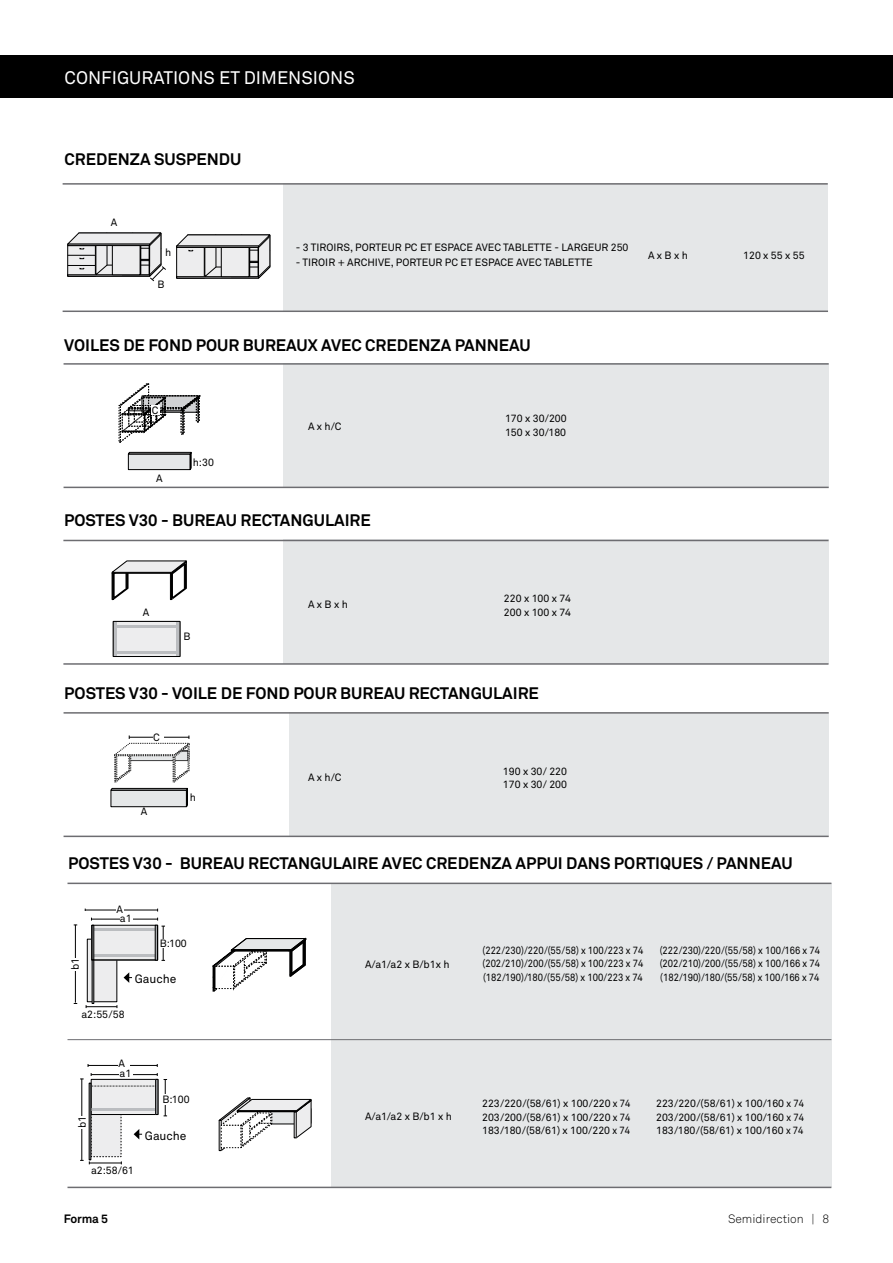
<style>
.page{position:relative;width:893px;height:1263px;background:#fff}
.page>*{position:absolute;margin:0;border:0;box-sizing:border-box;transform-origin:0 0}
.t1{font:18px "Akkurat";color:#fff}
.t2{font:700 16.5px "Akkurat";color:#000}
.t3{font:300 12px "Akkurat";color:#000}
.t4{font:12px "Akkurat";color:#000}
.t5{font:700 12px "Akkurat";letter-spacing:-.02em;color:#000}
.t6{font:10.5px/13.5px "Akkurat";color:#000}
.t7{font:10.5px/13.5px "Akkurat";color:#000;text-align:justify;scale:.9 1}
</style>
<div class="page">
<div style="left:284px;top:183px;width:544px;height:127px;background:#e5e7e8"></div>
<hr style="left:63px;top:183px;width:765px;height:2px;background:#6d6d71">
<hr style="left:63px;top:311px;width:765px;height:1px;background:#6d6d71">
<div style="left:284px;top:363px;width:545px;height:124px;background:#e5e7e8"></div>
<hr style="left:64px;top:363px;width:765px;height:2px;background:#6d6d71">
<hr style="left:64px;top:487px;width:765px;height:1px;background:#6d6d71">
<svg style="left:128px;top:451px;width:64px;height:20px"></svg>
<svg style="left:119px;top:383px;width:81px;height:60px"></svg>
<div style="left:152px;top:405px;width:8px;height:10px;background:#fff"></div>
<div style="left:284px;top:540px;width:545px;height:124px;background:#e5e7e8"></div>
<hr style="left:63px;top:540px;width:765px;height:1px;background:#6d6d71">
<hr style="left:63px;top:663px;width:765px;height:2px;background:#6d6d71">
<div style="left:113px;top:621px;width:67px;height:35px;background:#ededee"></div>
<div style="left:113px;top:621px;width:67px;height:36px;border:1px solid #000"></div>
<hr style="left:177px;top:622px;width:2px;height:34px;background:#bbbdc0">
<hr style="left:114px;top:622px;width:3px;height:34px;background:#bbbdc0">
<hr style="left:116px;top:625px;width:61px;height:3px;background:#bbbdc0">
<hr style="left:116px;top:651px;width:61px;height:3px;background:#bbbdc0">
<svg style="left:111px;top:560px;width:76px;height:40px"></svg>
<div style="left:289px;top:712px;width:540px;height:124px;background:#e5e7e8"></div>
<hr style="left:64px;top:712px;width:765px;height:2px;background:#6d6d71">
<hr style="left:64px;top:836px;width:765px;height:1px;background:#6d6d71">
<svg style="left:110px;top:735px;width:80px;height:73px"></svg>
<div style="left:153px;top:732px;width:10px;height:10px;background:#fff"></div>
<div style="left:0;top:55px;width:893px;height:43px;background:#000"></div>
<svg style="left:176px;top:234px;width:95px;height:45px;background:#bfbfc0"></svg>
<div style="left:221px;top:247px;width:28px;height:30px;background:#ededee"></div>
<div style="left:221px;top:247px;width:28px;height:30px;border:1px solid #000"></div>
<div style="left:176px;top:246px;width:83px;height:2px;border:1px solid #000"></div>
<div style="left:258px;top:247px;width:1px;height:30px;border:1px solid #000"></div>
<div style="left:331px;top:883px;width:500px;height:304px;background:#e5e7e8"></div>
<hr style="left:67px;top:882px;width:764px;height:2px;background:#6d6d71">
<hr style="left:67px;top:1039px;width:764px;height:1px;background:#6d6d71">
<hr style="left:67px;top:1187px;width:764px;height:1px;background:#6d6d71">
<svg style="left:213px;top:938px;width:94px;height:54px"></svg>
<div style="left:231px;top:950px;width:60px;height:1px;border:1px solid #000"></div>
<div style="left:87px;top:939px;width:30px;height:63px;background:#ededee"></div>
<div style="left:87px;top:939px;width:30px;height:63px;border:1px solid #000"></div>
<div style="left:92px;top:925px;width:66px;height:35px;background:#ededee"></div>
<hr style="left:92px;top:960px;width:66px;height:1px;background:#000">
<hr style="left:91px;top:919px;width:67px;height:1px;background:#000">
<hr style="left:75px;top:925px;width:1px;height:78px;background:#000">
<hr style="left:163px;top:926px;width:1px;height:34px;background:#000">
<div style="left:160px;top:938px;width:36px;height:9px;background:#fff"></div>
<hr style="left:85px;top:910px;width:73px;height:1px;background:#000">
<div style="left:116px;top:905px;width:8px;height:10px;background:#fff"></div>
<div style="left:120px;top:913px;width:13px;height:11px;background:#fff"></div>
<hr style="left:86px;top:1006px;width:31px;height:1px;background:#000">
<div style="left:70px;top:958px;width:9px;height:12px;background:#fff"></div>
<hr style="left:94px;top:928px;width:61px;height:3px;background:#bbbdc0">
<hr style="left:94px;top:954px;width:61px;height:3px;background:#bbbdc0">
<div style="left:155px;top:925px;width:3px;height:35px;border:1px solid #000"></div>
<div style="left:92px;top:960px;width:2px;height:43px;border:1px solid #000"></div>
<div style="left:92px;top:925px;width:2px;height:35px;border:1px solid #000"></div>
<svg style="left:219px;top:1097px;width:93px;height:54px"></svg>
<hr style="left:82px;top:1079px;width:1px;height:81px;background:#000">
<hr style="left:88px;top:1065px;width:69px;height:1px;background:#000">
<hr style="left:91px;top:1074px;width:66px;height:1px;background:#000">
<div style="left:119px;top:1059px;width:11px;height:9px;background:#fff"></div>
<div style="left:120px;top:1069px;width:13px;height:10px;background:#fff"></div>
<hr style="left:165px;top:1079px;width:1px;height:37px;background:#000">
<svg style="left:80px;top:1093px;width:42px;height:71px"></svg>
<div style="left:91px;top:1079px;width:67px;height:35px;background:#ededee"></div>
<div style="left:91px;top:1079px;width:67px;height:36px;border:1px solid #000"></div>
<div style="left:162px;top:1094px;width:30px;height:11px;background:#fff"></div>
<hr style="left:91px;top:1108px;width:65px;height:3px;background:#bbbdc0">
<div style="left:77px;top:1116px;width:9px;height:12px;background:#fff"></div>
<svg style="left:92px;top:1085px;width:63px;height:1px"></svg>
<svg style="left:67px;top:232px;width:99px;height:49px;background:#c0c0c1"></svg>
<svg style="left:124px;top:972px;width:8px;height:11px"></svg>
<svg style="left:134px;top:1129px;width:8px;height:10px"></svg>
<h1 class="t1" style="left:65px;top:66px;width:292px">CONFIGURATIONS ET DIMENSIONS</h1>
<h2 class="t2" style="left:65px;top:149px;width:178px">CREDENZA SUSPENDU</h2>
<p class="t6" style="left:111px;top:216px;width:8px">A</p>
<p class="t6" style="left:165px;top:245px;width:8px">h</p>
<p class="t6" style="left:157px;top:277px;width:9px">B</p>
<p class="t6" style="left:296px;top:241px;width:334px">- 3 TIROIRS, PORTEUR PC ET ESPACE AVEC TABLETTE - LARGEUR 250</p>
<p class="t6" style="left:296px;top:256px;width:298px">- TIROIR + ARCHIVE, PORTEUR PC ET ESPACE AVEC TABLETTE</p>
<p class="t6" style="left:648px;top:248px;width:41px">A x B x h</p>
<p class="t6" style="left:743px;top:248px;width:63px">120 x 55 x 55</p>
<h2 class="t2" style="left:64px;top:335px;width:468px">VOILES DE FOND POUR BUREAUX AVEC CREDENZA PANNEAU</h2>
<p class="t6" style="left:152px;top:403px;width:8px">C</p>
<p class="t6" style="left:156px;top:471px;width:8px">A</p>
<p class="t6" style="left:193px;top:455px;width:23px">h:30</p>
<p class="t6" style="left:308px;top:419px;width:35px">A x h/C</p>
<p class="t6" style="left:505px;top:412px;width:63px">170 x 30/200<br>150 x 30/180</p>
<h2 class="t2" style="left:64px;top:510px;width:308px">POSTES V30 - BUREAU RECTANGULAIRE</h2>
<p class="t6" style="left:504px;top:592px;width:69px">220 x 100 x 74</p>
<p class="t6" style="left:308px;top:598px;width:41px">A x B x h</p>
<p class="t6" style="left:143px;top:605px;width:8px">A</p>
<p class="t6" style="left:504px;top:605px;width:69px">200 x 100 x 74</p>
<p class="t6" style="left:184px;top:629px;width:9px">B</p>
<h2 class="t2" style="left:64px;top:682px;width:476px">POSTES V30 - VOILE DE FOND POUR BUREAU RECTANGULAIRE</h2>
<p class="t6" style="left:153px;top:730px;width:8px">C</p>
<p class="t6" style="left:141px;top:805px;width:8px">A</p>
<p class="t6" style="left:190px;top:791px;width:8px">h</p>
<p class="t6" style="left:308px;top:770px;width:35px">A x h/C</p>
<p class="t6" style="left:503px;top:764px;width:66px">190 x 30/ 220<br>170 x 30/ 200</p>
<h2 class="t2" style="left:68px;top:853px;width:726px">POSTES V30 - BUREAU RECTANGULAIRE AVEC CREDENZA APPUI DANS PORTIQUES / PANNEAU</h2>
<p class="t6" style="left:68px;top:970px;width:14px;rotate:-90deg">b1</p>
<p class="t6" style="left:120px;top:905px;width:13px;line-height:8.9px;text-indent:-3px">A a1</p>
<p class="t6" style="left:160px;top:936px;width:29px">B:100</p>
<p class="t4" style="left:135px;top:971px;width:43px">Gauche</p>
<p class="t6" style="left:81px;top:1007px;width:45px">a2:55/58</p>
<p class="t6" style="left:75px;top:1128px;width:14px;rotate:-90deg">b1</p>
<p class="t6" style="left:119px;top:1058px;width:14px;line-height:10.1px">A a1</p>
<p class="t6" style="left:91px;top:1163px;width:44px">a2:58/61</p>
<p class="t6" style="left:162px;top:1092px;width:29px">B:100</p>
<p class="t4" style="left:145px;top:1128px;width:43px">Gauche</p>
<p class="t5" style="left:64px;top:1211px;width:46px">Forma 5</p>
<p class="t6" style="left:365px;top:958px;width:86px">A/a1/a2 x B/b1x h</p>
<p class="t7" style="left:482px;top:943px;width:180px">(222/230)/220/(55/58) x 100/223 x 74 (202/210)/200/(55/58) x 100/223 x 74 (182/190)/180/(55/58) x 100/223 x 74</p>
<p class="t7" style="left:660px;top:943px;width:180px">(222/230)/220/(55/58) x 100/166 x 74 (202/210)/200/(55/58) x 100/166 x 74 (182/190)/180/(55/58) x 100/166 x 74</p>
<p class="t6" style="left:365px;top:1109px;width:88px">A/a1/a2 x B/b1 x h</p>
<p class="t6" style="left:482px;top:1096px;width:150px;text-align:justify">223/220/(58/61) x 100/220 x 74<br>203/200/(58/61) x 100/220 x 74<br>183/180/(58/61) x 100/220 x 74</p>
<p class="t6" style="left:656px;top:1096px;width:149px;text-align:justify">223/220/(58/61) x 100/160 x 74<br>203/200/(58/61) x 100/160 x 74<br>183/180/(58/61) x 100/160 x 74</p>
<p class="t3" style="left:728px;top:1211px;width:103px">Semidirection | 8</p>
</div>
